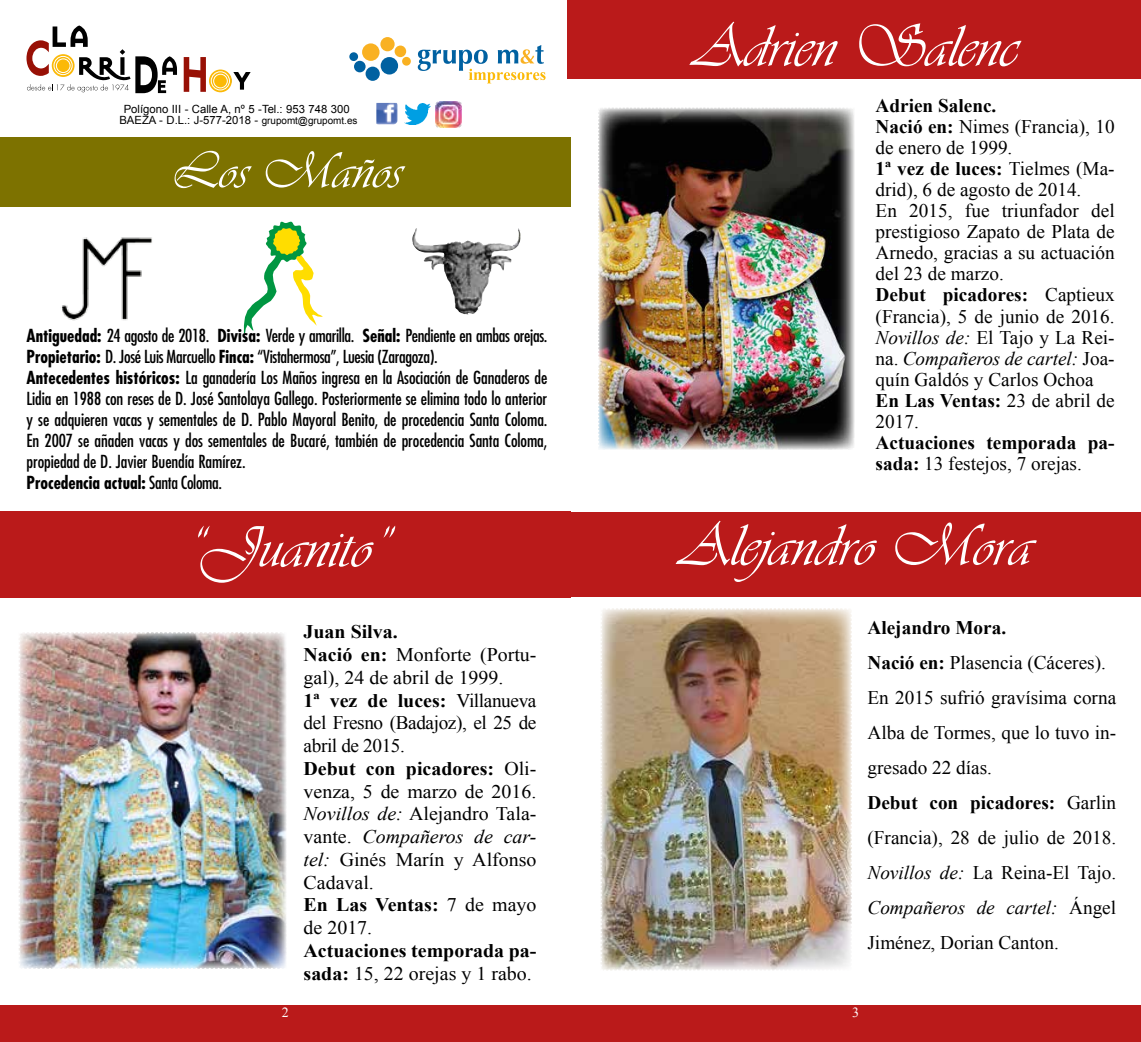
<style>
.page{position:relative;width:1141px;height:1042px;background:#fff}
.page>*{position:absolute;margin:0;border:0;box-sizing:border-box;transform-origin:0 0}
.t1{font:61.25px "Vivaldii";color:#fff}
.t2{font:52.5px "Vivaldii";color:#fff}
.t3{font:19.25px/21px "Times New Roman";color:#000}
.t4{font:19.25px/22.8px "Times New Roman";color:#000;scale:1.04 1}
.t5{font:700 19.25px/21px "Times New Roman";color:#000}
.t6{font:700 19.25px/22.8px "Times New Roman";color:#000;scale:1.04 1}
.t7{font:condensed 17.5px/21px "Futura";letter-spacing:-.005em;color:#000}
.t8{font:14px "Times New Roman";color:#fff}
.t9{font:11.38px/11.4px "Arial";color:#000;text-align:center}
.s1{font-size:9.97px}
.s2{font-weight:700}
.s3{font-style:italic}
.s4{font-weight:400}
</style>
<div class="page">
<div style="left:0;top:1005px;width:570px;height:37px;background:#ba1a1a"></div>
<div style="left:570px;top:1005px;width:571px;height:37px;background:#ba1a1a"></div>
<div style="left:0;top:137px;width:570px;height:70px;background:#7d7200"></div>
<img style="left:416px;top:228px;width:103px;height:18px">
<svg style="left:244px;top:221px;width:79px;height:112px"></svg>
<img style="left:61px;top:237px;width:91px;height:84px">
<div style="left:0;top:511px;width:570px;height:87px;background:#ba1a1a"></div>
<img style="left:18px;top:632px;width:269px;height:337px">
<div style="left:567px;top:0;width:574px;height:79px;background:#ba1a1a"></div>
<img style="left:598px;top:107px;width:257px;height:343px">
<div style="left:567px;top:512px;width:574px;height:85px;background:#ba1a1a"></div>
<img style="left:600px;top:608px;width:252px;height:363px">
<div style="left:362px;top:43px;width:18px;height:18px;background:#f9b122;border-radius:50%"></div>
<div style="left:380px;top:37px;width:15px;height:14px;background:#f9b122;border-radius:50%"></div>
<div style="left:395px;top:46px;width:11px;height:11px;background:#f9b122;border-radius:50%"></div>
<div style="left:402px;top:57px;width:9px;height:9px;background:#f9b122;border-radius:50%"></div>
<div style="left:381px;top:57px;width:17px;height:17px;background:#0061a1;border-radius:50%"></div>
<div style="left:366px;top:67px;width:14px;height:14px;background:#0061a1;border-radius:50%"></div>
<div style="left:354px;top:61px;width:12px;height:11px;background:#0061a1;border-radius:50%"></div>
<div style="left:349px;top:52px;width:9px;height:9px;background:#0061a1;border-radius:50%"></div>
<svg style="left:418px;top:45px;width:128px;height:38px"></svg>
<svg style="left:184px;top:57px;width:67px;height:35px"></svg>
<svg style="left:26px;top:25px;width:151px;height:68px"></svg>
<img style="left:376px;top:103px;width:22px;height:22px">
<img style="left:404px;top:103px;width:27px;height:22px">
<img style="left:436px;top:102px;width:25px;height:26px">
<p class="t9" style="left:119px;top:103px;width:240px">Polígono III - Calle A, nº 5 -Tel.: 953 748 300<br>BAEZA - D.L.: J-577-2018 - <span class="s1">grupomt@grupomt.es</span></p>
<h2 class="t2" style="left:171px;top:140px;width:232px">Los Maños</h2>
<p class="t7" style="left:27px;top:325px;width:522px"><span class="s2">Antiguedad:</span> 24 agosto de 2018. <span class="s2">Divisa:</span> Verde y amarilla. <span class="s2">Señal:</span> Pendiente en ambas orejas.<br><span class="s2">Propietario:</span> D. José Luis Marcuello <span class="s2">Finca:</span> “Vistahermosa”, Luesia (Zaragoza).<br><span class="s2">Antecedentes históricos:</span> La ganadería Los Maños ingresa en la Asociación de Ganaderos de Lidia en 1988 con reses de D. José Santolaya Gallego. Posteriormente se elimina todo lo anterior y se adquieren vacas y sementales de D. Pablo Mayoral Benito, de procedencia Santa Coloma.<br>En 2007 se añaden vacas y dos sementales de Bucaré, también de procedencia Santa Coloma, propiedad de D. Javier Buendía Ramírez.<br><span class="s2">Procedencia actual:</span> Santa Coloma.</p>
<h1 class="t1" style="left:185px;top:512px;width:203px">“Juanito”</h1>
<p class="t4" style="left:304px;top:620px;width:225px"><span class="s2">Juan Silva.<br>Nació en:</span> Monforte (Portu&shy;gal), 24 de abril de 1999.<br><span class="s2">1ª vez de luces:</span> Villanueva del Fresno (Badajoz), el 25 de abril de 2015.<br><span class="s2">Debut con picadores:</span> Oli&shy;venza, 5 de marzo de 2016.<br><span class="s3">Novillos de:</span> Alejandro Tala&shy;vante. <span class="s3">Compañeros de car&shy;tel:</span> Ginés Marín y Alfonso<br>Cadaval.<br><span class="s2">En Las Ventas:</span> 7 de mayo de 2017.</p>
<p class="t6" style="left:304px;top:938px;width:225px">Actuaciones temporada pa&shy;sada: <span class="s4">15, 22 orejas y 1 rabo.</span></p>
<h1 class="t1" style="left:694px;top:11px;width:325px">Adrien Salenc</h1>
<p class="t3" style="left:876px;top:95px;width:241px"><span class="s2">Adrien Salenc.<br>Nació en:</span> Nimes (Francia), 10 de enero de 1999.<br><span class="s2">1ª vez de luces:</span> Tielmes (Ma&shy;drid), 6 de agosto de 2014.<br>En 2015, fue triunfador del prestigioso Zapato de Plata de<br>Arnedo, gracias a su actuación del 23 de marzo.<br><span class="s2">Debut picadores:</span> Captieux (Francia), 5 de junio de 2016.<br><span class="s3">Novillos de:</span> El Tajo y La Rei&shy;na. <span class="s3">Compañeros de cartel:</span> Joa&shy;quín Galdós y Carlos Ochoa<br><span class="s2">En Las Ventas:</span> 23 de abril de<br>2017.</p>
<p class="t5" style="left:876px;top:431px;width:241px">Actuaciones temporada pa&shy;sada: <span class="s4">13 festejos, 7 orejas.</span></p>
<h1 class="t1" style="left:680px;top:510px;width:353px">Alejandro Mora</h1>
<p class="t3" style="left:867px;top:609px;width:250px;line-height:35px"><span class="s2">Alejandro Mora.<br>Nació en:</span> Plasencia (Cáceres).<br>En 2015 sufrió gravísima corna<br>Alba de Tormes, que lo tuvo in&shy;gresado 22 días.<br><span class="s2">Debut con picadores:</span> Garlin (Francia), 28 de julio de 2018.<br><span class="s3">Novillos de:</span> La Reina-El Tajo.<br><span class="s3">Compañeros de cartel:</span> Ángel<br>Jiménez, Dorian Canton.</p>
<p class="t8" style="left:282px;top:1003px;width:8px">2</p>
<p class="t8" style="left:852px;top:1003px;width:8px">3</p>
</div>
